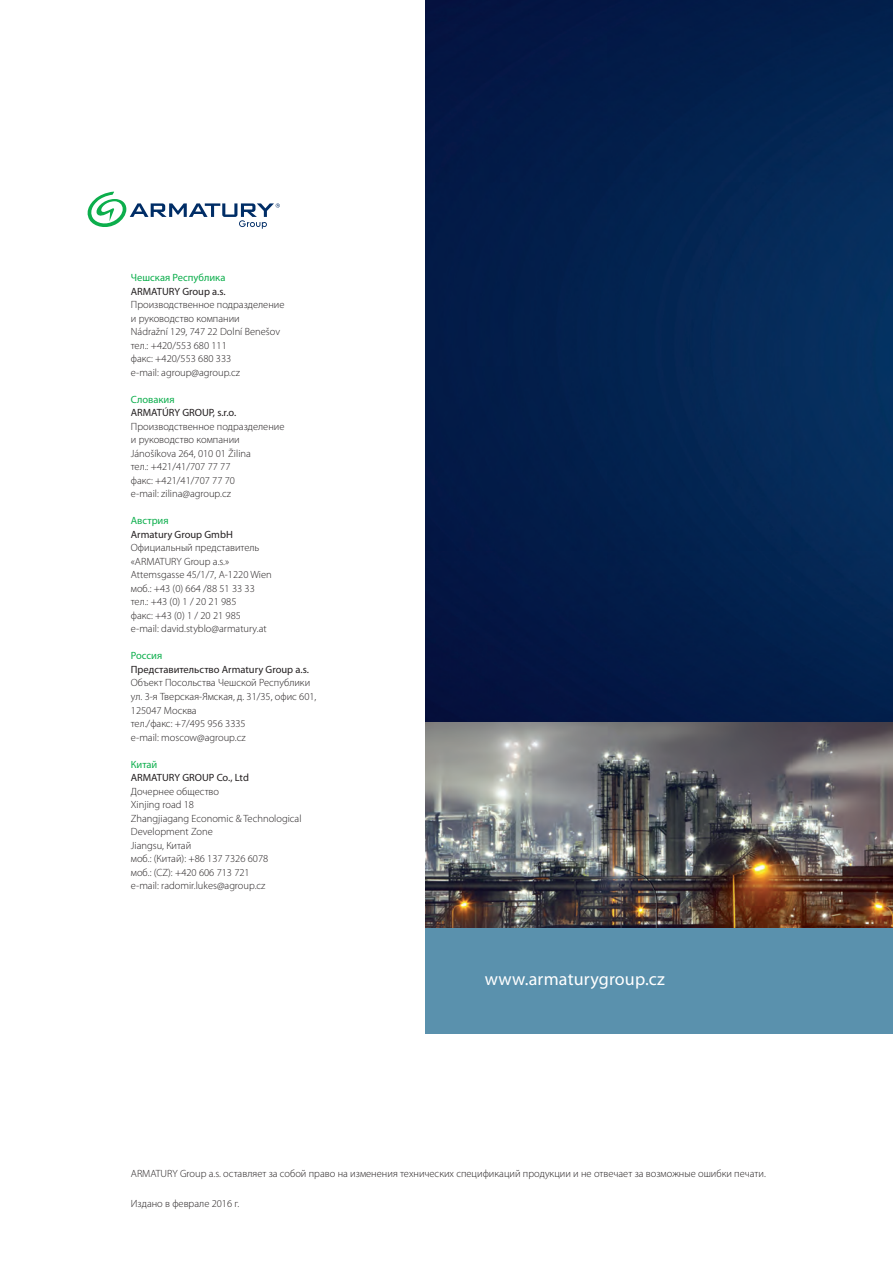
<style>
.page{position:relative;width:893px;height:1263px;background:#fff}
.page>*{position:absolute;margin:0;border:0;box-sizing:border-box;transform-origin:0 0}
.t1{font:18px "Myriad Pro";letter-spacing:.01em;color:#fff}
.t2{font:300 10.5px/13.5px "Myriad Pro";color:#231f20}
.t3{font:10.5px "Myriad Pro";color:#231f20}
.t4{font:10.5px "Myriad Pro";color:#0cae4c}
</style>
<div class="page">
<img style="left:425px;top:0;width:468px;height:927px">
<div style="left:425px;top:927px;width:468px;height:106px;background:#5a91ad"></div>
<svg style="left:88px;top:192px;width:192px;height:37px"></svg>
<p class="t4" style="left:131px;top:271px;width:96px">Чешская Республика</p>
<p class="t3" style="left:131px;top:285px;width:96px">ARMATURY Group a.s.</p>
<p class="t2" style="left:131px;top:298px;width:155px">Производственное подразделение и руководство компании<br>Nádražní 129, 747 22 Dolní Benešov тел.: +420/553 680 111<br>факс: +420/553 680 333<br>e-mail: agroup@agroup.cz</p>
<p class="t4" style="left:131px;top:393px;width:45px">Словакия</p>
<p class="t3" style="left:131px;top:406px;width:107px">ARMATÚRY GROUP, s.r.o.</p>
<p class="t2" style="left:131px;top:420px;width:155px">Производственное подразделение и руководство компании<br>Jánošíkova 264, 010 01 Žilina<br>тел.: +421/41/707 77 77<br>факс: +421/41/707 77 70<br>e-mail: zilina@agroup.cz</p>
<p class="t4" style="left:131px;top:514px;width:39px">Австрия</p>
<p class="t3" style="left:131px;top:528px;width:103px">Armatury Group GmbH</p>
<p class="t2" style="left:131px;top:541px;width:142px">Официальный представитель «ARMATURY Group a.s.»<br>Attemsgasse 45/1/7, A-1220 Wien моб.: +43 (0) 664 /88 51 33 33 тел.: +43 (0) 1 / 20 21 985<br>факс: +43 (0) 1 / 20 21 985<br>e-mail: david.styblo@armatury.at</p>
<p class="t4" style="left:131px;top:649px;width:33px">Россия</p>
<p class="t3" style="left:131px;top:663px;width:180px">Представительство Armatury Group a.s.</p>
<p class="t2" style="left:131px;top:676px;width:187px">Объект Посольства Чешской Республики ул. 3-я Тверская-Ямская, д. 31/35, офис 601,<br>125047 Москва<br>тел./факс: +7/495 956 3335<br>e-mail: moscow@agroup.cz</p>
<p class="t4" style="left:131px;top:757px;width:28px">Китай</p>
<p class="t3" style="left:131px;top:771px;width:120px">ARMATURY GROUP Co., Ltd</p>
<p class="t2" style="left:131px;top:784px;width:172px">Дочернее общество<br>Xinjing road 18<br>Zhangjiagang Economic &amp; Technological<br>Development Zone<br>Jiangsu, Китай<br>моб.: (Китай): +86 137 7326 6078<br>моб.: (CZ): +420 606 713 721<br>e-mail: radomir.lukes@agroup.cz</p>
<h1 class="t1" style="left:485px;top:967px;width:182px">www.armaturygroup.cz</h1>
<p class="t2" style="left:131px;top:1166px;width:636px">ARMATURY Group a.s. оставляет за собой право на изменения технических спецификаций продукции и не отвечает за возможные ошибки печати.</p>
<p class="t2" style="left:131px;top:1196px;width:110px">Издано в феврале 2016 г.</p>
</div>
